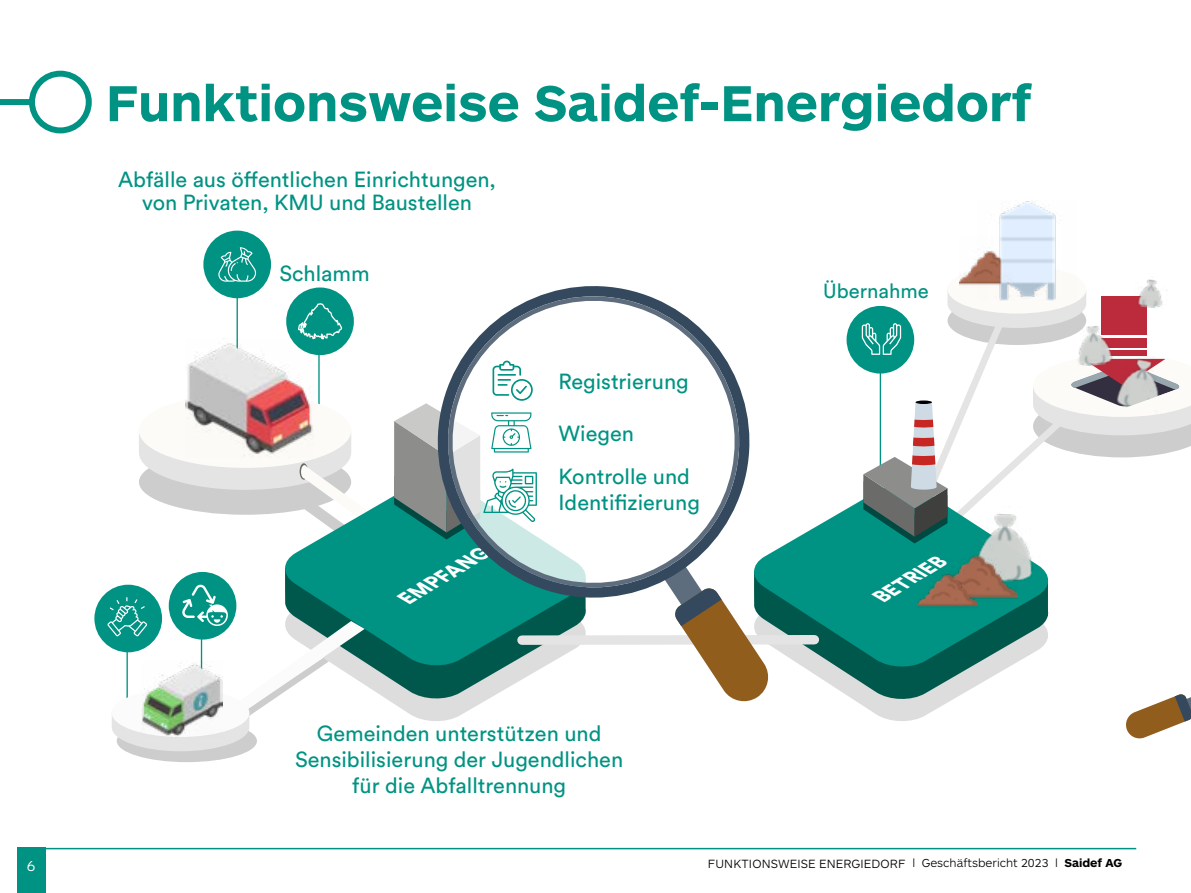
<style>
.page{position:relative;width:1191px;height:893px;background:#fff}
.page>*{position:absolute;margin:0;border:0;box-sizing:border-box;transform-origin:0 0}
.t1{font:700 52.5px "ARS Maquette Pro";color:#009383}
.t2{font:21.6px/26px "Circular Std";color:#009383;text-align:center}
.t3{font:20.25px "Circular Std";color:#009383}
.t4{font:italic 900 19.65px "Circular Std";color:#fff}
.t5{font:italic 900 19.35px "Circular Std";color:#fff}
.t6{font:300 15px "ARS Maquette Pro";color:#fff}
.t7{font:300 12.3px "ARS Maquette Pro";letter-spacing:.01em;color:#000}
.t8{font:300 12px "ARS Maquette Pro";color:#000}
.s1{font-weight:700}
</style>
<div class="page">
<hr style="left:41px;top:848px;width:1095px;height:1px;background:#009383">
<div style="left:17px;top:848px;width:28px;height:45px;background:#009383"></div>
<div style="left:0;top:99px;width:32px;height:6px;background:#009383"></div>
<div style="left:29px;top:71px;width:63px;height:62px;border:6px solid #009383;border-radius:50%"></div>
<div style="left:94px;top:585px;width:68px;height:67px;background:#009383;border-radius:50%"></div>
<hr style="left:318px;top:352px;width:2px;height:75px;background:#009383">
<div style="left:947px;top:265px;width:139px;height:49px;background:#fcfbf8;border-radius:50%"></div>
<img style="left:959px;top:260px;width:18px;height:25px">
<hr style="left:236px;top:289px;width:2px;height:74px;background:#009383">
<svg style="left:856px;top:701px;width:94px;height:20px;fill:#ddd"></svg>
<img style="left:194px;top:338px;width:119px;height:23px">
<svg style="left:537px;top:606px;width:49px;height:62px"></svg>
<div style="left:203px;top:231px;width:68px;height:67px;background:#009383;border-radius:50%"></div>
<svg style="left:218px;top:247px;width:38px;height:35px"></svg>
<div style="left:846px;top:306px;width:68px;height:68px;background:#009383;border-radius:50%"></div>
<img style="left:1143px;top:279px;width:14px;height:10px">
<img style="left:977px;top:201px;width:79px;height:88px">
<svg style="left:807px;top:669px;width:198px;height:32px"></svg>
<svg style="left:770px;top:500px;width:279px;height:169px;background:#2f998d"></svg>
<img style="left:1017px;top:543px;width:32px;height:40px">
<img style="left:936px;top:543px;width:81px;height:72px">
<img style="left:917px;top:558px;width:60px;height:61px">
<div style="left:522px;top:635px;width:292px;height:10px;background:#e4e4e4"></div>
<svg style="left:675px;top:563px;width:96px;height:139px"></svg>
<svg style="left:537px;top:553px;width:233px;height:53px"></svg>
<svg style="left:460px;top:286px;width:295px;height:312px"></svg>
<svg style="left:861px;top:289px;width:330px;height:254px"></svg>
<svg style="left:1126px;top:694px;width:65px;height:45px"></svg>
<div style="left:286px;top:287px;width:68px;height:68px;background:#009383;border-radius:50%"></div>
<svg style="left:298px;top:303px;width:44px;height:37px"></svg>
<svg style="left:107px;top:361px;width:430px;height:401px"></svg>
<h1 class="t1" style="left:106px;top:69px;width:927px">Funktionsweise Saidef-Energiedorf</h1>
<p class="t2" style="left:118px;top:168px;width:379px;line-height:22.5px">Abfälle aus öffentlichen Einrichtungen, von Privaten, KMU und Baustellen</p>
<p class="t2" style="left:279px;top:261px;width:92px">Schlamm</p>
<p class="t4" style="left:398px;top:589px;width:100px;rotate:-32deg">EMPFANG</p>
<p class="t2" style="left:558px;top:369px;width:132px">Registrierung</p>
<p class="t2" style="left:558px;top:412px;width:133px;line-height:42.9px;text-align:left">Wiegen<br>Kontrolle und</p>
<p class="t2" style="left:558px;top:489px;width:143px">Identifizierung</p>
<p class="t2" style="left:295px;top:720px;width:329px">Gemeinden unterstützen und<br>Sensibilisierung der Jugendlichen für die Abfalltrennung</p>
<p class="t3" style="left:823px;top:279px;width:107px">Übernahme</p>
<p class="t5" style="left:873px;top:586px;width:78px;rotate:-31deg">BETRIEB</p>
<p class="t6" style="left:27px;top:857px;width:10px">6</p>
<p class="t8" style="left:912px;top:856px;width:211px">l Geschäftsbericht 2023 l <span class="s1">Saidef AG</span></p>
<p class="t7" style="left:708px;top:856px;width:199px">FUNKTIONSWEISE ENERGIEDORF</p>
</div>
